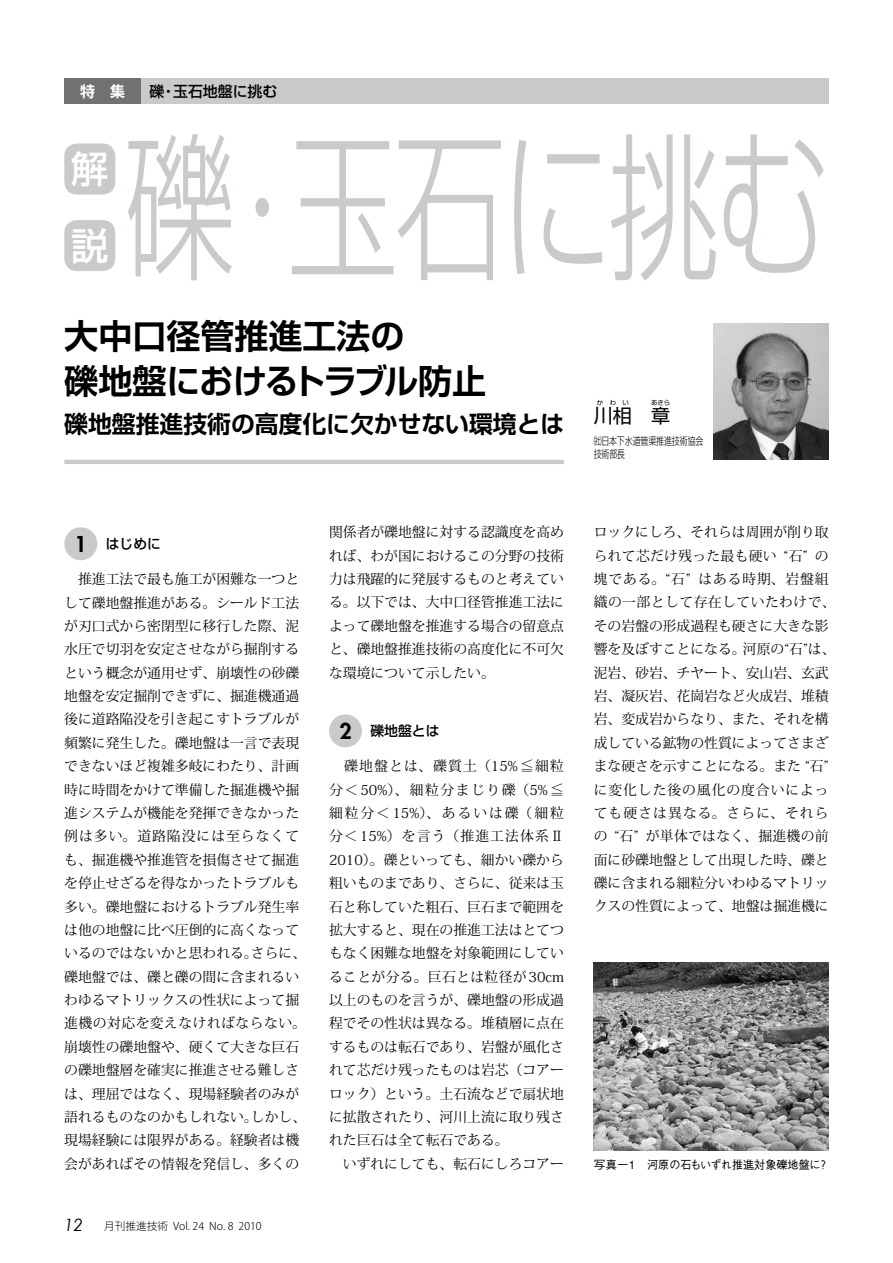
<style>
.page{position:relative;width:893px;height:1263px;background:#fff}
.page>*{position:absolute;margin:0;border:0;box-sizing:border-box;transform-origin:0 0}
.t1{font:300 159.45px "Shin Go Pro";letter-spacing:-.04em;color:#c9caca;scale:.7 1}
.t2{font:500 37.2px/76.5px "Shin Go Pro";color:#fff}
.t3{font:700 34.05px/44.7px "Shin Go De";color:#000}
.t4{font:700 23.85px "Shin Go De";color:#000}
.t5{font:19.2px "Shin Go Pro";color:#000}
.t6{font:500 14.85px "Shin Go Pro";color:#000}
.t7{font:700 14.85px "Shin Go De";color:#fff}
.t8{font:13.8px/23.4px "Koz Min Pr 6 N";color:#000}
.t9{font:500 13.8px "Shin Go Pro";color:#000}
.t10{font:500 11.7px "Gothic BBB";color:#000}
.t11{font:300 10.65px "Koz Go Pr 6 N";color:#000}
.t12{font:300 10.65px/12.8px "Shin Go Pro";letter-spacing:-.015em;color:#000;scale:.75 1}
.t13{font:6.45px "Shin Go Pro";letter-spacing:.5em;color:#000}
.s1{font-family:"Futura";font-weight:800;font-size:21.3px}
.s2{font-family:"Century Gothic";font-weight:400;font-style:italic;font-size:16.95px}
</style>
<div class="page">
<div style="left:64px;top:527px;width:33px;height:33px;background:#c9caca;border-radius:50%"></div>
<div style="left:329px;top:714px;width:33px;height:33px;background:#c9caca;border-radius:50%"></div>
<div style="left:64px;top:79px;width:765px;height:25px;background:#c9caca"></div>
<div style="left:64px;top:79px;width:77px;height:25px;background:#727171"></div>
<img style="left:714px;top:323px;width:115px;height:136px">
<hr style="left:64px;top:460px;width:500px;height:4px;background:#c9caca">
<div style="left:64px;top:144px;width:51px;height:51px;background:#c9caca;border-radius:13px"></div>
<div style="left:64px;top:220px;width:51px;height:51px;background:#c9caca;border-radius:13px"></div>
<img style="left:594px;top:963px;width:235px;height:187px">
<p class="t7" style="left:80px;top:82px;width:46px">特　集</p>
<p class="t6" style="left:149px;top:79px;width:129px">礫・玉石地盤に挑む</p>
<h2 class="t2" style="left:71px;top:126px;width:39px">解説</h2>
<h1 class="t1" style="left:124px;top:76px;width:1006px">礫・玉石に挑む</h1>
<h3 class="t3" style="left:64px;top:312px;width:423px">大中口径管推進工法の<br>礫地盤におけるトラブル防止</h3>
<h3 class="t4" style="left:64px;top:409px;width:550px">礫地盤推進技術の高度化に欠かせない環境とは <sup>川</sup></h3>
<p class="t13" style="left:651px;top:397px;width:21px">あきら</p>
<p class="t12" style="left:594px;top:433px;width:148px">㈳日本下水道管渠推進技術協会技術部長</p>
<p class="t13" style="left:597px;top:397px;width:33px">かわい</p>
<h3 class="t5" style="left:613px;top:400px;width:59px">相 章</h3>
<p class="t9" style="left:75px;top:532px;width:88px"><span class="s1">1</span> はじめに</p>
<p class="t8" style="left:64px;top:568px;width:243px">　推進工法で最も施工が困難な一つとして礫地盤推進がある。シールド工法が刃口式から密閉型に移行した際、泥水圧で切羽を安定させながら掘削するという概念が通用せず、崩壊性の砂礫地盤を安定掘削できずに、掘進機通過後に道路陥没を引き起こすトラブルが頻繁に発生した。礫地盤は一言で表現できないほど複雑多岐にわたり、計画時に時間をかけて準備した掘進機や掘進システムが機能を発揮できなかった例は多い。道路陥没には至らなくても、掘進機や推進管を損傷させて掘進を停止せざるを得なかったトラブルも多い。礫地盤におけるトラブル発生率は他の地盤に比べ圧倒的に高くなっているのではないかと思われる。さらに、礫地盤では、礫と礫の間に含まれるいわゆるマトリックスの性状によって掘進機の対応を変えなければならない。崩壊性の礫地盤や、硬くて大きな巨石の礫地盤層を確実に推進させる難しさは、理屈ではなく、現場経験者のみが語れるものなのかもしれない。しかし、現場経験には限界がある。経験者は機会があればその情報を発信し、多くの</p>
<p class="t11" style="left:64px;top:1220px;width:199px"><span class="s2">12</span> 月刊推進技術 Vol. 24 No. 8 2010</p>
<p class="t8" style="left:329px;top:521px;width:236px;text-align:justify">関係者が礫地盤に対する認識度を高めれば、わが国におけるこの分野の技術力は飛躍的に発展するものと考えている。以下では、大中口径管推進工法によって礫地盤を推進する場合の留意点と、礫地盤推進技術の高度化に不可欠な環境について示したい。</p>
<p class="t9" style="left:339px;top:719px;width:102px"><span class="s1">2</span> 礫地盤とは</p>
<p class="t8" style="left:329px;top:755px;width:236px">　礫地盤とは、礫質土（15%≦細粒分＜50%）、細粒分まじり礫（5%≦細粒分＜15%）、あるいは礫（細粒分＜15%）を言う（推進工法体系Ⅱ<br>2010）。礫といっても、細かい礫から粗いものまであり、さらに、従来は玉石と称していた粗石、巨石まで範囲を拡大すると、現在の推進工法はとてつもなく困難な地盤を対象範囲にしていることが分る。巨石とは粒径が30cm以上のものを言うが、礫地盤の形成過程でその性状は異なる。堆積層に点在するものは転石であり、岩盤が風化されて芯だけ残ったものは岩芯（コアーロック）という。土石流などで扇状地に拡散されたり、河川上流に取り残された巨石は全て転石である。<br>　いずれにしても、転石にしろコアー</p>
<p class="t8" style="left:594px;top:521px;width:243px">ロックにしろ、それらは周囲が削り取られて芯だけ残った最も硬い “石” の塊である。“石” はある時期、岩盤組織の一部として存在していたわけで、その岩盤の形成過程も硬さに大きな影響を及ぼすことになる。河原の“石”は、泥岩、砂岩、チヤート、安山岩、玄武岩、凝灰岩、花崗岩など火成岩、堆積岩、変成岩からなり、また、それを構成している鉱物の性質によってさまざまな硬さを示すことになる。また “石”に変化した後の風化の度合いによっても硬さは異なる。さらに、それらの “石” が単体ではなく、掘進機の前面に砂礫地盤として出現した時、礫と礫に含まれる細粒分いわゆるマトリックスの性質によって、地盤は掘進機に</p>
<p class="t10" style="left:594px;top:1158px;width:236px">写真−1　河原の石もいずれ推進対象礫地盤に？</p>
</div>
